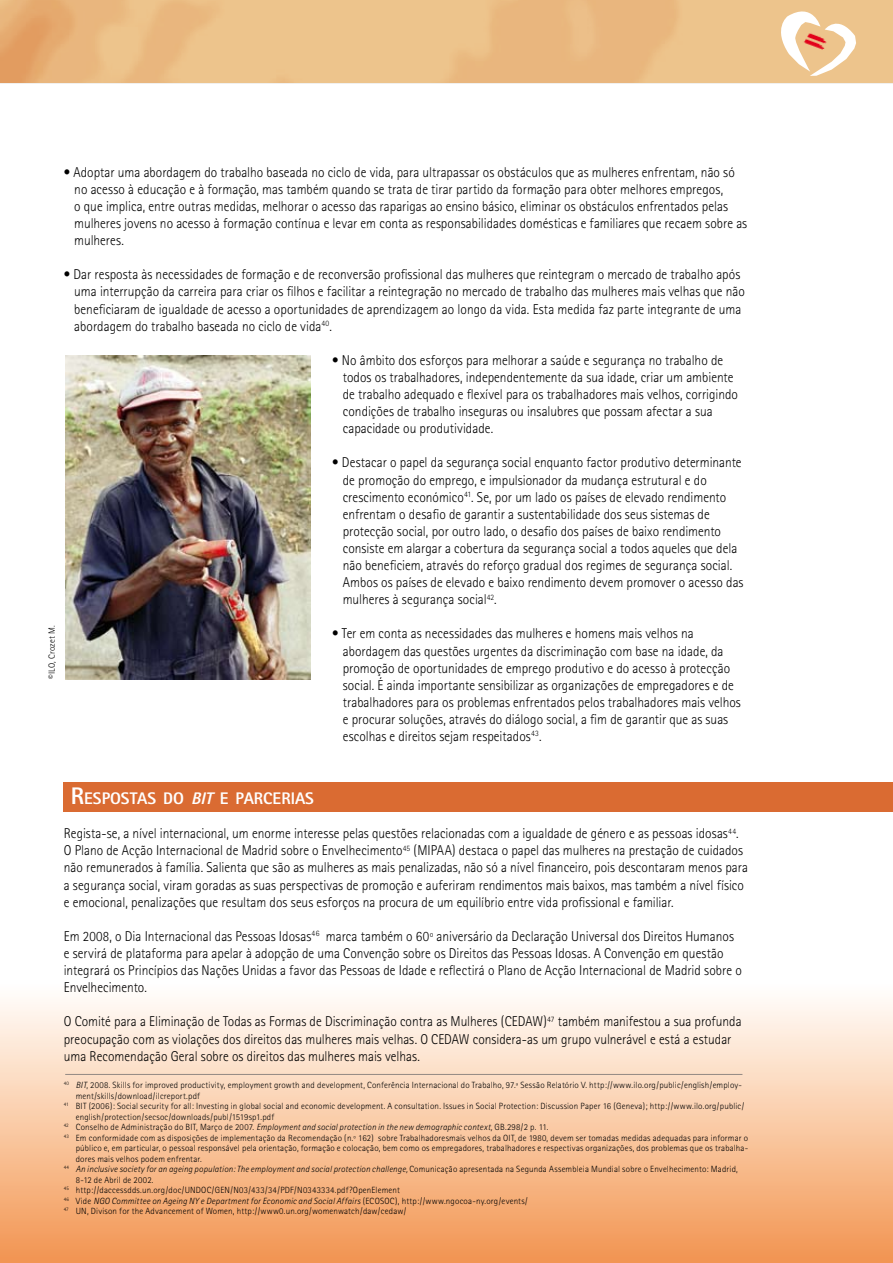
<style>
.page{position:relative;width:893px;height:1263px;background:#fff}
.page>*{position:absolute;margin:0;border:0;box-sizing:border-box;transform-origin:0 0}
.t1{font:800 16.8px "Rotis Sans Serif";color:#fff}
.t2{font:300 14.25px/17.1px "Rotis Sans Serif";color:#000;scale:.94 1}
.t3{font:300 9px "Rotis Sans Serif";letter-spacing:.02em;color:#000}
.t4{font:italic 300 9px "Rotis Sans Serif";letter-spacing:.015em;color:#000}
.s1{font-size:24px}
.s2{font-style:italic}
.s3{font-style:normal}
</style>
<div class="page">
<svg style="left:0;top:0;width:893px;height:83px;background:#ebbd84"></svg>
<svg style="left:0;top:1000px;width:893px;height:263px;background:#f9c7a2"></svg>
<svg style="left:772px;top:1px;width:84px;height:75px"></svg>
<div style="left:64px;top:782px;width:829px;height:29px;background:#da6b32"></div>
<img style="left:65px;top:355px;width:245px;height:324px">
<hr style="left:65px;top:1074px;width:677px;height:1px;background:#938983">
<p class="t3" style="left:47px;top:679px;width:55px;rotate:-90deg">©ILO, Crozet M.</p>
<p class="t2" style="left:74px;top:163px;width:717px;text-indent:-11px">• Adoptar uma abordagem do trabalho baseada no ciclo de vida, para ultrapassar os obstáculos que as mulheres enfrentam, não só no acesso à educação e à formação, mas também quando se trata de tirar partido da formação para obter melhores empregos,<br>o que implica, entre outras medidas, melhorar o acesso das raparigas ao ensino básico, eliminar os obstáculos enfrentados pelas mulheres jovens no acesso à formação contínua e levar em conta as responsabilidades domésticas e familiares que recaem sobre as mulheres.</p>
<p class="t2" style="left:74px;top:266px;width:715px;text-indent:-11px">• Dar resposta às necessidades de formação e de reconversão profissional das mulheres que reintegram o mercado de trabalho após uma interrupção da carreira para criar os filhos e facilitar a reintegração no mercado de trabalho das mulheres mais velhas que não beneficiaram de igualdade de acesso a oportunidades de aprendizagem ao longo da vida. Esta medida faz parte integrante de uma abordagem do trabalho baseada no ciclo de vida<sup>40</sup>.</p>
<p class="t2" style="left:343px;top:351px;width:422px;text-indent:-11px">• No âmbito dos esforços para melhorar a saúde e segurança no trabalho de todos os trabalhadores, independentemente da sua idade, criar um ambiente de trabalho adequado e flexível para os trabalhadores mais velhos, corrigindo condições de trabalho inseguras ou insalubres que possam afectar a sua capacidade ou produtividade.</p>
<p class="t2" style="left:343px;top:454px;width:428px;text-indent:-10px">• Destacar o papel da segurança social enquanto factor produtivo determinante de promoção do emprego, e impulsionador da mudança estrutural e do crescimento económico<sup>41</sup>. Se, por um lado os países de elevado rendimento enfrentam o desafio de garantir a sustentabilidade dos seus sistemas de protecção social, por outro lado, o desafio dos países de baixo rendimento consiste em alargar a cobertura da segurança social a todos aqueles que dela não beneficiem, através do reforço gradual dos regimes de segurança social.<br>Ambos os países de elevado e baixo rendimento devem promover o acesso das mulheres à segurança social<sup>42</sup>.</p>
<p class="t2" style="left:343px;top:625px;width:425px;text-indent:-11px">• Ter em conta as necessidades das mulheres e homens mais velhos na abordagem das questões urgentes da discriminação com base na idade, da promoção de oportunidades de emprego produtivo e do acesso à protecção social. É ainda importante sensibilizar as organizações de empregadores e de trabalhadores para os problemas enfrentados pelos trabalhadores mais velhos e procurar soluções, através do diálogo social, a fim de garantir que as suas escolhas e direitos sejam respeitados<sup>43</sup>.</p>
<p class="t1" style="left:71px;top:788px;width:245px"><span class="s1">R</span>ESPOSTAS DO <span class="s2">bit</span> E PARCERIAS</p>
<p class="t2" style="left:64px;top:825px;width:729px">Regista-se, a nível internacional, um enorme interesse pelas questões relacionadas com a igualdade de género e as pessoas idosas<sup>44</sup>.<br>O Plano de Acção Internacional de Madrid sobre o Envelhecimento<sup>45</sup> (MIPAA) destaca o papel das mulheres na prestação de cuidados não remunerados à família. Salienta que são as mulheres as mais penalizadas, não só a nível financeiro, pois descontaram menos para a segurança social, viram goradas as suas perspectivas de promoção e auferiram rendimentos mais baixos, mas também a nível físico e emocional, penalizações que resultam dos seus esforços na procura de um equilíbrio entre vida profissional e familiar.</p>
<p class="t2" style="left:64px;top:927px;width:723px">Em 2008, o Dia Internacional das Pessoas Idosas<sup>46</sup> marca também o 60º aniversário da Declaração Universal dos Direitos Humanos e servirá de plataforma para apelar à adopção de uma Convenção sobre os Direitos das Pessoas Idosas. A Convenção em questão integrará os Princípios das Nações Unidas a favor das Pessoas de Idade e reflectirá o Plano de Acção Internacional de Madrid sobre o Envelhecimento.</p>
<p class="t2" style="left:64px;top:1013px;width:723px">O Comité para a Eliminação de Todas as Formas de Discriminação contra as Mulheres (CEDAW)<sup>47</sup> também manifestou a sua profunda preocupação com as violações dos direitos das mulheres mais velhas. O CEDAW considera-as um grupo vulnerável e está a estudar uma Recomendação Geral sobre os direitos das mulheres mais velhas.</p>
<p class="t3" style="left:64px;top:1080px;width:680px"><sup>40</sup> <span class="s2">BIT</span>, 2008. Skills for improved productivity, employment growth and development, Conferência Internacional do Trabalho, 97.ª Sessão Relatório V. http://www.ilo.org/public/english/employ-</p>
<p class="t3" style="left:76px;top:1090px;width:126px">ment/skills/download/ilcreport.pdf</p>
<p class="t3" style="left:64px;top:1101px;width:682px"><sup>41</sup> BIT (2006): Social security for all: Investing in global social and economic development. A consultation. Issues in Social Protection: Discussion Paper 16 (Geneva); http://www.ilo.org/public/</p>
<p class="t3" style="left:76px;top:1111px;width:200px">english/protection/secsoc/downloads/publ/1519sp1.pdf</p>
<p class="t4" style="left:64px;top:1122px;width:486px"><sup>42</sup> <span class="s3">Conselho de Administração do BIT, Março de 2007.</span> Employment and social protection in the new demographic context, <span class="s3">GB.298/2 p. 11.</span></p>
<p class="t3" style="left:64px;top:1132px;width:686px"><sup>43</sup> Em conformidade com as disposições de implementação da Recomendação (n.º 162) sobre Trabalhadoresmais velhos da OIT, de 1980, devem ser tomadas medidas adequadas para informar o</p>
<p class="t3" style="left:76px;top:1143px;width:674px">público e, em particular, o pessoal responsável pela orientação, formação e colocação, bem como os empregadores, trabalhadores e respectivas organizações, dos problemas que os trabalha-</p>
<p class="t3" style="left:76px;top:1153px;width:128px">dores mais velhos podem enfrentar.</p>
<p class="t4" style="left:64px;top:1164px;width:676px"><sup>44</sup> An inclusive society for an ageing population: The employment and social protection challenge, <span class="s3">Comunicação apresentada na Segunda Assembleia Mundial sobre o Envelhecimento: Madrid,</span></p>
<p class="t3" style="left:76px;top:1174px;width:79px">8-12 de Abril de 2002.</p>
<p class="t3" style="left:64px;top:1185px;width:338px"><sup>45</sup> http://daccessdds.un.org/doc/UNDOC/GEN/N03/433/34/PDF/N0343334.pdf?OpenElement</p>
<p class="t4" style="left:64px;top:1195px;width:465px"><sup>46</sup> <span class="s3">Vide</span> NGO Committee on Ageing NY e Department for Economic and Social Affairs <span class="s3">(ECOSOC), http://www.ngocoa-ny.org/events/</span></p>
<p class="t3" style="left:64px;top:1206px;width:344px"><sup>47</sup> UN, Divison for the Advancement of Women, http://www0.un.org/womenwatch/daw/cedaw/</p>
</div>
